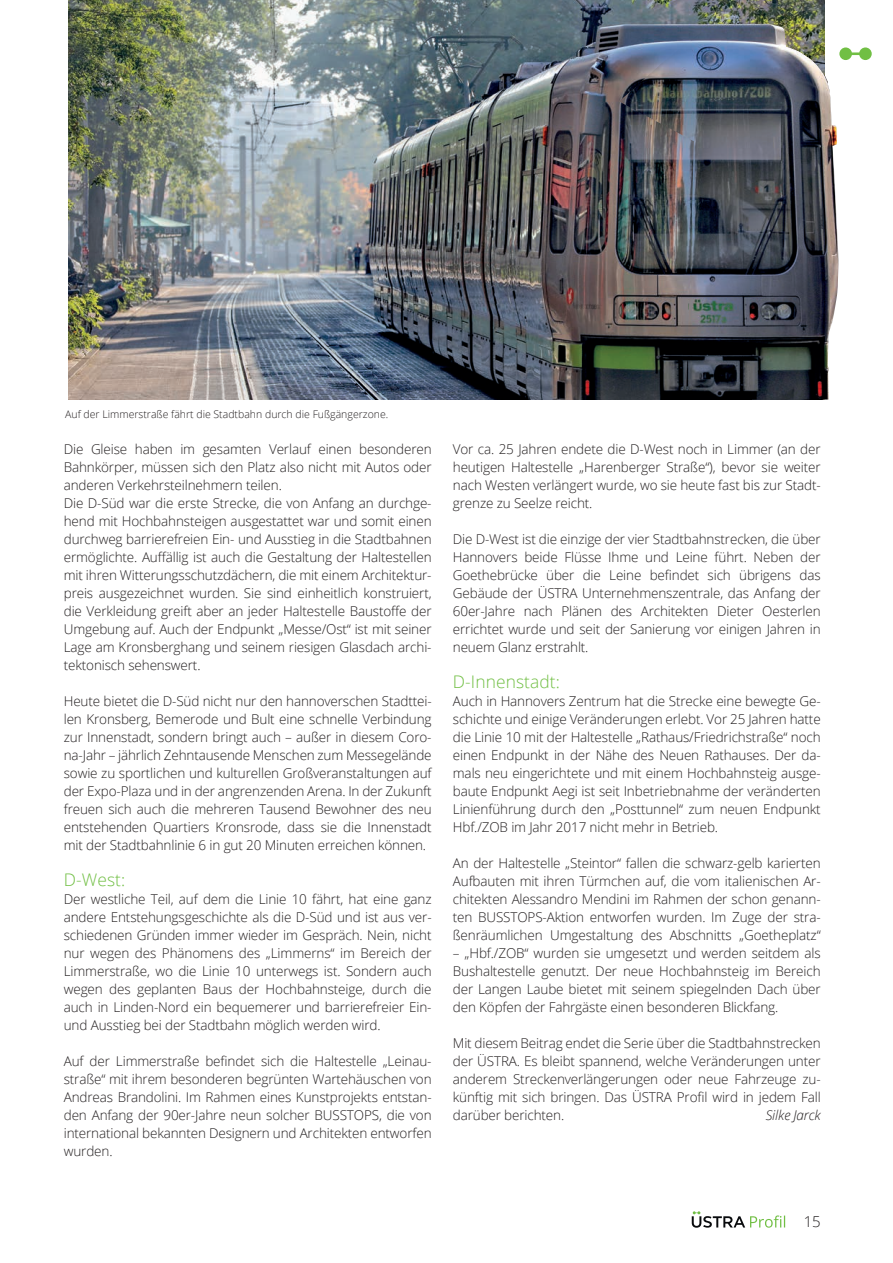
<style>
.page{position:relative;width:893px;height:1263px;background:#fff}
.page>*{position:absolute;margin:0;border:0;box-sizing:border-box;transform-origin:0 0}
.t1{font:300 17.4px "Open Sans";letter-spacing:.005em;color:#71bf44}
.t2{font:300 15px "Open Sans";color:#231f20}
.t3{font:300 13.5px/18px "Open Sans";letter-spacing:-.01em;color:#231f20;text-align:justify}
.t4{font:italic 300 13.5px "Open Sans";letter-spacing:-.01em;color:#231f20}
.t5{font:300 10.5px "Open Sans";color:#231f20}
</style>
<div class="page">
<svg style="left:692px;top:1211px;width:93px;height:17px"></svg>
<svg style="left:839px;top:47px;width:33px;height:13px"></svg>
<img style="left:68px;top:0;width:757px;height:400px">
<img style="left:619px;top:24px;width:220px;height:376px">
<p class="t5" style="left:65px;top:407px;width:325px">Auf der Limmerstraße fährt die Stadtbahn durch die Fußgängerzone.</p>
<p class="t3" style="left:64px;top:439px;width:369px;text-align:left">Die Gleise haben im gesamten Verlauf einen besonderen Bahnkörper, müssen sich den Platz also nicht mit Autos oder anderen Verkehrsteilnehmern teilen.<br>Die D-Süd war die erste Strecke, die von Anfang an durchge&shy;hend mit Hochbahnsteigen ausgestattet war und somit einen durchweg barrierefreien Ein- und Ausstieg in die Stadtbahnen ermöglichte. Auffällig ist auch die Gestaltung der Haltestellen mit ihren Witterungsschutzdächern, die mit einem Architektur&shy;preis ausgezeichnet wurden. Sie sind einheitlich konstruiert, die Verkleidung greift aber an jeder Haltestelle Baustoffe der Umgebung auf. Auch der Endpunkt „Messe/Ost“ ist mit seiner Lage am Kronsberghang und seinem riesigen Glasdach archi&shy;tektonisch sehenswert.</p>
<p class="t3" style="left:64px;top:691px;width:369px">Heute bietet die D-Süd nicht nur den hannoverschen Stadttei&shy;len Kronsberg, Bemerode und Bult eine schnelle Verbindung zur Innenstadt, sondern bringt auch – außer in diesem Coro&shy;na-Jahr – jährlich Zehntausende Menschen zum Messegelände sowie zu sportlichen und kulturellen Großveranstaltungen auf der Expo-Plaza und in der angrenzenden Arena. In der Zukunft freuen sich auch die mehreren Tausend Bewohner des neu entstehenden Quartiers Kronsrode, dass sie die Innenstadt mit der Stadtbahnlinie 6 in gut 20 Minuten erreichen können.</p>
<p class="t1" style="left:64px;top:867px;width:63px">D-West:</p>
<p class="t3" style="left:64px;top:889px;width:369px">Der westliche Teil, auf dem die Linie 10 fährt, hat eine ganz andere Entstehungsgeschichte als die D-Süd und ist aus ver&shy;schiedenen Gründen immer wieder im Gespräch. Nein, nicht nur wegen des Phänomens des „Limmerns“ im Bereich der Limmerstraße, wo die Linie 10 unterwegs ist. Sondern auch wegen des geplanten Baus der Hochbahnsteige, durch die auch in Linden-Nord ein bequemerer und barrierefreier Ein&shy;und Ausstieg bei der Stadtbahn möglich werden wird.</p>
<p class="t3" style="left:64px;top:1051px;width:369px">Auf der Limmerstraße befindet sich die Haltestelle „Leinau&shy;straße“ mit ihrem besonderen begrünten Wartehäuschen von Andreas Brandolini. Im Rahmen eines Kunstprojekts entstan&shy;den Anfang der 90er-Jahre neun solcher BUSSTOPS, die von international bekannten Designern und Architekten entworfen wurden.</p>
<p class="t3" style="left:453px;top:439px;width:369px">Vor ca. 25 Jahren endete die D-West noch in Limmer (an der heutigen Haltestelle „Harenberger Straße“), bevor sie weiter nach Westen verlängert wurde, wo sie heute fast bis zur Stadt&shy;grenze zu Seelze reicht.</p>
<p class="t3" style="left:453px;top:529px;width:369px">Die D-West ist die einzige der vier Stadtbahnstrecken, die über Hannovers beide Flüsse Ihme und Leine führt. Neben der Goethebrücke über die Leine befindet sich übrigens das Gebäude der ÜSTRA Unternehmenszentrale, das Anfang der 60er-Jahre nach Plänen des Architekten Dieter Oesterlen errichtet wurde und seit der Sanierung vor einigen Jahren in neuem Glanz erstrahlt.</p>
<p class="t1" style="left:453px;top:669px;width:108px">D-Innenstadt:</p>
<p class="t3" style="left:453px;top:691px;width:369px">Auch in Hannovers Zentrum hat die Strecke eine bewegte Ge&shy;schichte und einige Veränderungen erlebt. Vor 25 Jahren hatte die Linie 10 mit der Haltestelle „Rathaus/Friedrichstraße“ noch einen Endpunkt in der Nähe des Neuen Rathauses. Der da&shy;mals neu eingerichtete und mit einem Hochbahnsteig ausge&shy;baute Endpunkt Aegi ist seit Inbetriebnahme der veränderten Linienführung durch den „Posttunnel“ zum neuen Endpunkt Hbf./ZOB im Jahr 2017 nicht mehr in Betrieb.</p>
<p class="t3" style="left:453px;top:853px;width:369px">An der Haltestelle „Steintor“ fallen die schwarz-gelb karierten Aufbauten mit ihren Türmchen auf, die vom italienischen Ar&shy;chitekten Alessandro Mendini im Rahmen der schon genann&shy;ten BUSSTOPS-Aktion entworfen wurden. Im Zuge der stra&shy;ßenräumlichen Umgestaltung des Abschnitts „Goetheplatz“</p>
<p class="t3" style="left:453px;top:943px;width:369px">– „Hbf./ZOB“ wurden sie umgesetzt und werden seitdem als Bushaltestelle genutzt. Der neue Hochbahnsteig im Bereich der Langen Laube bietet mit seinem spiegelnden Dach über den Köpfen der Fahrgäste einen besonderen Blickfang.</p>
<p class="t3" style="left:453px;top:1033px;width:369px">Mit diesem Beitrag endet die Serie über die Stadtbahnstrecken der ÜSTRA. Es bleibt spannend, welche Veränderungen unter anderem Streckenverlängerungen oder neue Fahrzeuge zu&shy;künftig mit sich bringen. Das ÜSTRA Profil wird in jedem Fall darüber berichten.</p>
<p class="t4" style="left:766px;top:1105px;width:56px">Silke Jarck</p>
<p class="t2" style="left:804px;top:1211px;width:18px">15</p>
</div>
